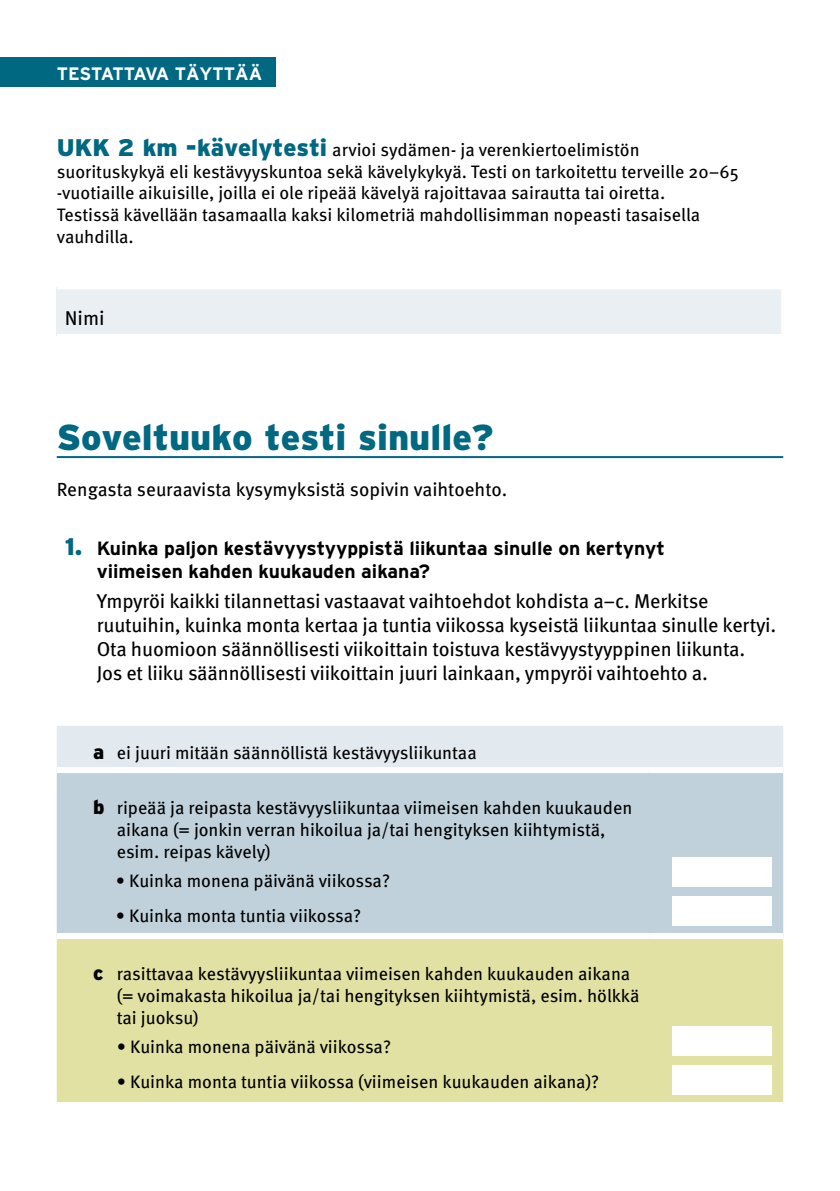
<style>
.page{position:relative;width:840px;height:1191px;background:#fff}
.page>*{position:absolute;margin:0;border:0;box-sizing:border-box;transform-origin:0 0}
.t1{font:900 36px "Interstate";color:#006881}
.t2{font:20px/24px "Meta OT";letter-spacing:-.01em;color:#000}
.t3{font:700 19.2px/23px "Interstate";color:#000}
.t4{font:19px "Meta OT";letter-spacing:-.005em;color:#000}
.t5{font:18px/21.6px "Meta OT";letter-spacing:-.005em;color:#000}
.t6{font:700 18px "Interstate";color:#fff}
.s1{font-family:"Interstate";font-weight:900;font-size:24px;color:#006881}
.s2{font-weight:900;font-size:24px;color:#006881}
.s3{font-family:"Interstate";font-weight:900;font-size:20px}
</style>
<div class="page">
<div style="left:0;top:57px;width:275px;height:30px;background:#006881"></div>
<div style="left:57px;top:287px;width:725px;height:49px;background:#e9eff3"></div>
<hr style="left:57px;top:285px;width:727px;height:4px;background:#fff">
<svg style="left:781px;top:289px;width:1px;height:45px"></svg>
<hr style="left:57px;top:334px;width:727px;height:4px;background:#fff">
<div style="left:57px;top:726px;width:725px;height:41px;background:#e2e9ef"></div>
<div style="left:57px;top:773px;width:725px;height:160px;background:#c0d1db"></div>
<div style="left:57px;top:939px;width:725px;height:163px;background:#e0e1a3"></div>
<hr style="left:57px;top:456px;width:725px;height:2px;background:#006881">
<div style="left:672px;top:857px;width:99px;height:30px;background:#fff"></div>
<div style="left:672px;top:896px;width:99px;height:30px;background:#fff"></div>
<div style="left:672px;top:1026px;width:99px;height:30px;background:#fff"></div>
<div style="left:672px;top:1065px;width:99px;height:30px;background:#fff"></div>
<p class="t6" style="left:57px;top:62px;width:207px">TESTATTAVA TÄYTTÄÄ</p>
<p class="t5" style="left:57px;top:139px;width:683px"><span class="s1">UKK 2 km -kävelytesti</span> arvioi sydämen- ja verenkiertoelimistön suorituskykyä eli kestävyyskuntoa sekä kävelykykyä. Testi on tarkoitettu terveille 20–65 -vuotiaille aikuisille, joilla ei ole ripeää kävelyä rajoittavaa sairautta tai oiretta.<br>Testissä kävellään tasamaalla kaksi kilometriä mahdollisimman nopeasti tasaisella vauhdilla.</p>
<p class="t2" style="left:65px;top:306px;width:41px">Nimi</p>
<h1 class="t1" style="left:57px;top:417px;width:438px">Soveltuuko testi sinulle?</h1>
<p class="t4" style="left:57px;top:478px;width:452px">Rengasta seuraavista kysymyksistä sopivin vaihtoehto.</p>
<p class="t3" style="left:97px;top:537px;width:569px;text-indent:-32px"><span class="s2">1.</span> Kuinka paljon kestävyystyyppistä liikuntaa sinulle on kertynyt viimeisen kahden kuukauden aikana?</p>
<p class="t2" style="left:97px;top:589px;width:680px">Ympyröi kaikki tilannettasi vastaavat vaihtoehdot kohdista a–c. Merkitse ruutuihin, kuinka monta kertaa ja tuntia viikossa kyseistä liikuntaa sinulle kertyi.<br>Ota huomioon säännöllisesti viikoittain toistuva kestävyystyyppinen liikunta.<br>Jos et liiku säännöllisesti viikoittain juuri lainkaan, ympyröi vaihtoehto a.</p>
<p class="t5" style="left:93px;top:742px;width:385px"><span class="s3">a</span> ei juuri mitään säännöllistä kestävyysliikuntaa</p>
<p class="t5" style="left:117px;top:797px;width:516px;text-indent:-24px"><span class="s3">b</span> ripeää ja reipasta kestävyysliikuntaa viimeisen kahden kuukauden aikana (= jonkin verran hikoilua ja/tai hengityksen kiihtymistä, esim. reipas kävely)</p>
<p class="t5" style="left:116px;top:870px;width:275px">• Kuinka monena päivänä viikossa?</p>
<p class="t5" style="left:116px;top:905px;width:247px">• Kuinka monta tuntia viikossa?</p>
<p class="t5" style="left:117px;top:963px;width:524px;text-indent:-24px"><span class="s3">c</span> rasittavaa kestävyysliikuntaa viimeisen kahden kuukauden aikana (= voimakasta hikoilua ja/tai hengityksen kiihtymistä, esim. hölkkä tai juoksu)</p>
<p class="t5" style="left:117px;top:1036px;width:275px">• Kuinka monena päivänä viikossa?</p>
<p class="t5" style="left:117px;top:1071px;width:483px">• Kuinka monta tuntia viikossa (viimeisen kuukauden aikana)?</p>
</div>
